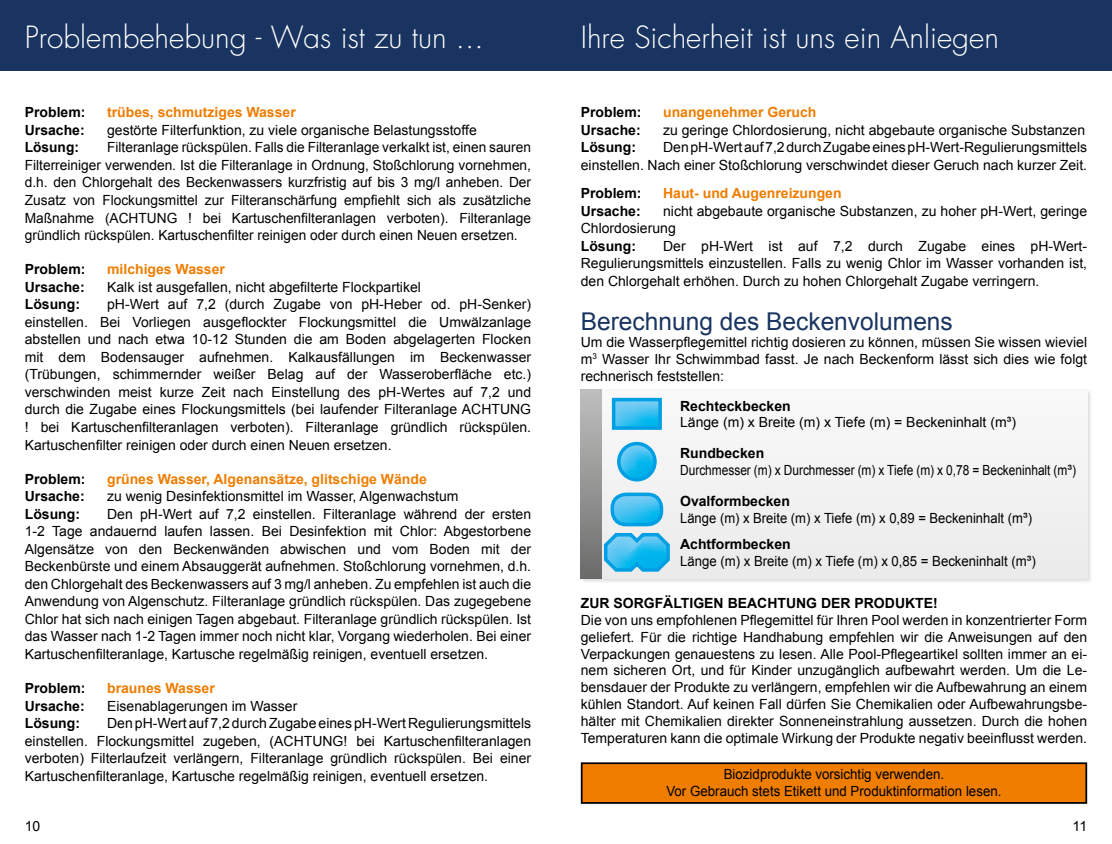
<style>
.page{position:relative;width:1112px;height:844px;background:#fff}
.page>*{position:absolute;margin:0;border:0;box-sizing:border-box;transform-origin:0 0}
.t1{font:300 29.75px "Futura";color:#fff}
.t2{font:24.5px "Arial";color:#193460}
.t3{font:14px/17.5px "Arial";color:#000;text-align:justify}
.t4{font:700 14px "Arial";color:#000}
.t5{font:700 14px "Arial";color:#ef7d00}
.t6{font:14px/16.8px "Arial";color:#000;text-align:center;scale:.95 1}
.t7{font:14px "Arial";color:#000;scale:.85 1}
.t8{font:14px "Arial";color:#000;scale:.93 1}
.t9{font:14px "Arial";color:#000;scale:.94 1}
</style>
<div class="page">
<div style="left:556px;top:0;width:555px;height:71px;background:#193460"></div>
<div style="left:0;top:0;width:556px;height:71px;background:#193460"></div>
<div style="left:579px;top:388px;width:513px;height:196px;background:#000;opacity:.15"></div>
<div style="left:673px;top:389px;width:413px;height:189px;background:#f2f2f2"></div>
<svg style="left:580px;top:389px;width:93px;height:189px"></svg>
<div style="left:581px;top:763px;width:505px;height:39px;background:#ef7d00"></div>
<div style="left:580px;top:762px;width:506px;height:41px;border:2px solid #000"></div>
<h1 class="t1" style="left:25px;top:18px;width:460px">Problembehebung - Was ist zu tun ...</h1>
<p class="t4" style="left:25px;top:103px;width:62px">Problem:</p>
<p class="t5" style="left:107px;top:103px;width:190px">trübes, schmutziges Wasser</p>
<p class="t4" style="left:25px;top:121px;width:61px">Ursache:</p>
<p class="t3" style="left:107px;top:121px;width:371px">gestörte Filterfunktion, zu viele organische Belastungsstoffe</p>
<p class="t4" style="left:25px;top:138px;width:56px">Lösung:</p>
<p class="t3" style="left:25px;top:139px;width:507px;text-indent:82px">Filteranlage rückspülen. Falls die Filteranlage verkalkt ist, einen sauren Filterreiniger verwenden. Ist die Filteranlage in Ordnung, Stoßchlorung vornehmen, d.h. den Chlorgehalt des Beckenwassers kurzfristig auf bis 3 mg/l anheben. Der Zusatz von Flockungsmittel zur Filteranschärfung empfiehlt sich als zusätzliche Maßnahme (ACHTUNG ! bei Kartuschenfilteranlagen verboten). Filteranlage gründlich rückspülen. Kartuschenfilter reinigen oder durch einen Neuen ersetzen.</p>
<p class="t4" style="left:25px;top:260px;width:62px">Problem:</p>
<p class="t5" style="left:107px;top:260px;width:119px">milchiges Wasser</p>
<p class="t4" style="left:25px;top:278px;width:61px">Ursache:</p>
<p class="t3" style="left:107px;top:278px;width:315px">Kalk ist ausgefallen, nicht abgefilterte Flockpartikel</p>
<p class="t4" style="left:25px;top:295px;width:57px">Lösung:</p>
<p class="t3" style="left:25px;top:296px;width:507px;text-indent:82px">pH-Wert auf 7,2 (durch Zugabe von pH-Heber od. pH-Senker) einstellen. Bei Vorliegen ausgeflockter Flockungsmittel die Umwälzanlage abstellen und nach etwa 10-12 Stunden die am Boden abgelagerten Flocken mit dem Bodensauger aufnehmen. Kalkausfällungen im Beckenwasser (Trübungen, schimmernder weißer Belag auf der Wasseroberfläche etc.) verschwinden meist kurze Zeit nach Einstellung des pH-Wertes auf 7,2 und durch die Zugabe eines Flockungsmittels (bei laufender Filteranlage ACHTUNG ! bei Kartuschenfilteranlagen verboten). Filteranlage gründlich rückspülen.<br>Kartuschenfilter reinigen oder durch einen Neuen ersetzen.</p>
<p class="t4" style="left:25px;top:469px;width:62px">Problem:</p>
<p class="t5" style="left:107px;top:469px;width:321px">grünes Wasser, Algenansätze, glitschige Wände</p>
<p class="t4" style="left:25px;top:487px;width:61px">Ursache:</p>
<p class="t3" style="left:107px;top:487px;width:353px">zu wenig Desinfektionsmittel im Wasser, Algenwachstum</p>
<p class="t4" style="left:25px;top:504px;width:57px">Lösung:</p>
<p class="t3" style="left:25px;top:505px;width:507px;text-indent:82px">Den pH-Wert auf 7,2 einstellen. Filteranlage während der ersten 1-2 Tage andauernd laufen lassen. Bei Desinfektion mit Chlor: Abgestorbene Algensätze von den Beckenwänden abwischen und vom Boden mit der Beckenbürste und einem Absauggerät aufnehmen. Stoßchlorung vornehmen, d.h. den Chlorgehalt des Beckenwassers auf 3 mg/l anheben. Zu empfehlen ist auch die Anwendung von Algenschutz. Filteranlage gründlich rückspülen. Das zugegebene Chlor hat sich nach einigen Tagen abgebaut. Filteranlage gründlich rückspülen. Ist das Wasser nach 1-2 Tagen immer noch nicht klar, Vorgang wiederholen. Bei einer Kartuschenfilteranlage, Kartusche regelmäßig reinigen, eventuell ersetzen.</p>
<p class="t4" style="left:25px;top:679px;width:62px">Problem:</p>
<p class="t5" style="left:107px;top:679px;width:109px">braunes Wasser</p>
<p class="t4" style="left:25px;top:696px;width:61px">Ursache:</p>
<p class="t3" style="left:107px;top:697px;width:192px">Eisenablagerungen im Wasser</p>
<p class="t4" style="left:25px;top:714px;width:57px">Lösung:</p>
<p class="t3" style="left:25px;top:714px;width:507px;text-indent:82px">Den pH-Wert auf 7,2 durch Zugabe eines pH-Wert Regulierungsmittels einstellen. Flockungsmittel zugeben, (ACHTUNG! bei Kartuschenfilteranlagen verboten) Filterlaufzeit verlängern, Filteranlage gründlich rückspülen. Bei einer Kartuschenfilteranlage, Kartusche regelmäßig reinigen, eventuell ersetzen.</p>
<h1 class="t1" style="left:580px;top:18px;width:419px">Ihre Sicherheit ist uns ein Anliegen</h1>
<p class="t4" style="left:580px;top:103px;width:62px">Problem:</p>
<p class="t5" style="left:663px;top:103px;width:155px">unangenehmer Geruch</p>
<p class="t4" style="left:580px;top:121px;width:61px">Ursache:</p>
<p class="t3" style="left:663px;top:121px;width:423px">zu geringe Chlordosierung, nicht abgebaute organische Substanzen</p>
<p class="t4" style="left:580px;top:138px;width:57px">Lösung:</p>
<p class="t3" style="left:580px;top:139px;width:507px;text-align:right">Den pH-Wert auf 7,2 durch Zugabe eines pH-Wert-Regulierungsmittels<br>einstellen. Nach einer Stoßchlorung verschwindet dieser Geruch nach kurzer Zeit.</p>
<p class="t4" style="left:580px;top:184px;width:62px">Problem:</p>
<p class="t5" style="left:663px;top:184px;width:180px">Haut- und Augenreizungen</p>
<p class="t4" style="left:580px;top:201px;width:61px">Ursache:</p>
<p class="t3" style="left:580px;top:202px;width:507px;text-indent:82px">nicht abgebaute organische Substanzen, zu hoher pH-Wert, geringe<br>Chlordosierung</p>
<p class="t4" style="left:580px;top:236px;width:57px">Lösung:</p>
<p class="t3" style="left:580px;top:237px;width:507px;text-indent:82px">Der pH-Wert ist auf 7,2 durch Zugabe eines pH-Wert-Regulierungsmittels einzustellen. Falls zu wenig Chlor im Wasser vorhanden ist, den Chlorgehalt erhöhen. Durch zu hohen Chlorgehalt Zugabe verringern.</p>
<h2 class="t2" style="left:580px;top:305px;width:373px">Berechnung des Beckenvolumens</h2>
<p class="t3" style="left:580px;top:333px;width:507px;line-height:16.8px">Um die Wasserpflegemittel richtig dosieren zu können, müssen Sie wissen wieviel m<sup>3</sup> Wasser Ihr Schwimmbad fasst. Je nach Beckenform lässt sich dies wie folgt rechnerisch feststellen:</p>
<p class="t4" style="left:680px;top:396px;width:112px">Rechteckbecken</p>
<p class="t3" style="left:680px;top:413px;width:337px">Länge (m) x Breite (m) x Tiefe (m) = Beckeninhalt (m³)</p>
<p class="t4" style="left:680px;top:444px;width:86px">Rundbecken</p>
<p class="t7" style="left:680px;top:461px;width:467px">Durchmesser (m) x Durchmesser (m) x Tiefe (m) x 0,78 = Beckeninhalt (m³)</p>
<p class="t4" style="left:680px;top:492px;width:111px">Ovalformbecken</p>
<p class="t8" style="left:680px;top:508px;width:380px">Länge (m) x Breite (m) x Tiefe (m) x 0,89 = Beckeninhalt (m³)</p>
<p class="t4" style="left:680px;top:534px;width:112px">Achtformbecken</p>
<p class="t9" style="left:680px;top:551px;width:380px">Länge (m) x Breite (m) x Tiefe (m) x 0,85 = Beckeninhalt (m³)</p>
<p class="t4" style="left:580px;top:594px;width:358px">ZUR SORGFÄLTIGEN BEACHTUNG DER PRODUKTE!</p>
<p class="t3" style="left:580px;top:611px;width:507px;line-height:16.8px">Die von uns empfohlenen Pflegemittel für Ihren Pool werden in konzentrierter Form geliefert. Für die richtige Handhabung empfehlen wir die Anweisungen auf den Verpackungen genauestens zu lesen. Alle Pool-Pflegeartikel sollten immer an ei&shy;nem sicheren Ort, und für Kinder unzugänglich aufbewahrt werden. Um die Le&shy;bensdauer der Produkte zu verlängern, empfehlen wir die Aufbewahrung an einem kühlen Standort. Auf keinen Fall dürfen Sie Chemikalien oder Aufbewahrungsbe&shy;hälter mit Chemikalien direkter Sonneneinstrahlung aussetzen. Durch die hohen Temperaturen kann die optimale Wirkung der Produkte negativ beeinflusst werden.</p>
<p class="t6" style="left:666px;top:765px;width:354px">Biozidprodukte vorsichtig verwenden.<br>Vor Gebrauch stets Etikett und Produktinformation lesen.</p>
<p class="t3" style="left:25px;top:816px;width:17px">10</p>
<p class="t3" style="left:1072px;top:816px;width:16px">11</p>
</div>
